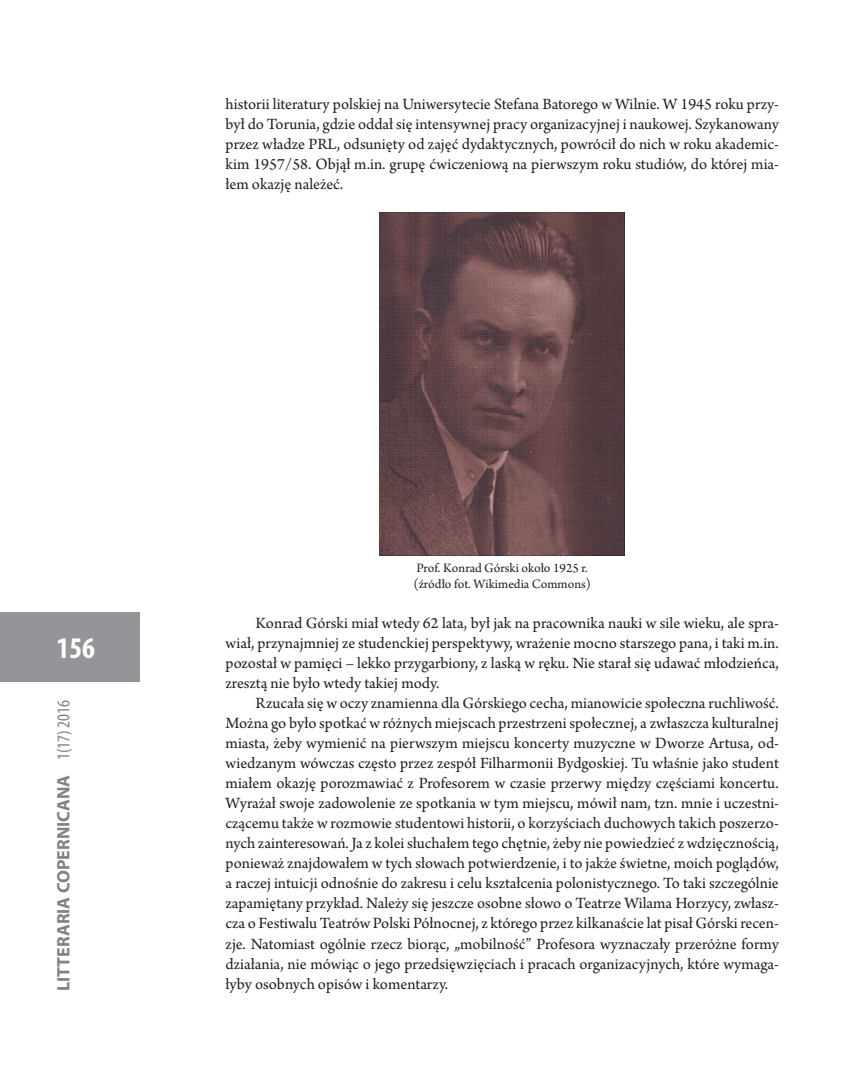
<style>
.page{position:relative;width:864px;height:1089px;background:#fff}
.page>*{position:absolute;margin:0;border:0;box-sizing:border-box;transform-origin:0 0}
.t1{font:700 condensed 30px "Myriad Pro";color:#fff}
.t2{font:700 18px "Myriad Pro";color:#808285}
.t3{font:16.5px/20.1px "Arno Pro";color:#231f20;text-align:justify}
.t4{font:13.5px/16.2px "Arno Pro";color:#231f20}
.s1{font-weight:400;font-stretch:condensed}
</style>
<div class="page">
<div style="left:0;top:612px;width:139px;height:69px;background:#939598"></div>
<img style="left:379px;top:212px;width:245px;height:343px">
<p class="t3" style="left:225px;top:95px;width:554px">historii literatury polskiej na Uniwersytecie Stefana Batorego w Wilnie. W 1945 roku przy&shy;był do Torunia, gdzie oddał się intensywnej pracy organizacyjnej i naukowej. Szykanowany przez władze PRL, odsunięty od zajęć dydaktycznych, powrócił do nich w roku akademic&shy;kim 1957/58. Objął m.in. grupę ćwiczeniową na pierwszym roku studiów, do której mia&shy;łem okazję należeć.</p>
<h1 class="t1" style="left:57px;top:629px;width:40px">156</h1>
<p class="t2" style="left:52px;top:991px;width:293px;rotate:-90deg">LITTERARIA COPERNICANA <span class="s1">1(17) 2016</span></p>
<p class="t4" style="left:413px;top:560px;width:179px">Prof. Konrad Górski około 1925 r. (źródło fot. Wikimedia Commons)</p>
<p class="t3" style="left:225px;top:613px;width:554px;text-indent:30px">Konrad Górski miał wtedy 62 lata, był jak na pracownika nauki w sile wieku, ale spra&shy;wiał, przynajmniej ze studenckiej perspektywy, wrażenie mocno starszego pana, i taki m.in. pozostał w pamięci – lekko przygarbiony, z laską w ręku. Nie starał się udawać młodzieńca, zresztą nie było wtedy takiej mody.</p>
<p class="t3" style="left:225px;top:694px;width:554px;text-indent:30px">Rzucała się w oczy znamienna dla Górskiego cecha, mianowicie społeczna ruchliwość.<br>Można go było spotkać w różnych miejscach przestrzeni społecznej, a zwłaszcza kulturalnej miasta, żeby wymienić na pierwszym miejscu koncerty muzyczne w Dworze Artusa, od&shy;wiedzanym wówczas często przez zespół Filharmonii Bydgoskiej. Tu właśnie jako student miałem okazję porozmawiać z Profesorem w czasie przerwy między częściami koncertu.<br>Wyrażał swoje zadowolenie ze spotkania w tym miejscu, mówił nam, tzn. mnie i uczestni&shy;czącemu także w rozmowie studentowi historii, o korzyściach duchowych takich poszerzo&shy;nych zainteresowań. Ja z kolei słuchałem tego chętnie, żeby nie powiedzieć z wdzięcznością, ponieważ znajdowałem w tych słowach potwierdzenie, i to jakże świetne, moich poglądów, a raczej intuicji odnośnie do zakresu i celu kształcenia polonistycznego. To taki szczególnie zapamiętany przykład. Należy się jeszcze osobne słowo o Teatrze Wilama Horzycy, zwłasz&shy;cza o Festiwalu Teatrów Polski Północnej, z którego przez kilkanaście lat pisał Górski recen&shy;zje. Natomiast ogólnie rzecz biorąc, „mobilność” Profesora wyznaczały przeróżne formy działania, nie mówiąc o jego przedsięwzięciach i pracach organizacyjnych, które wymaga&shy;łyby osobnych opisów i komentarzy.</p>
</div>
